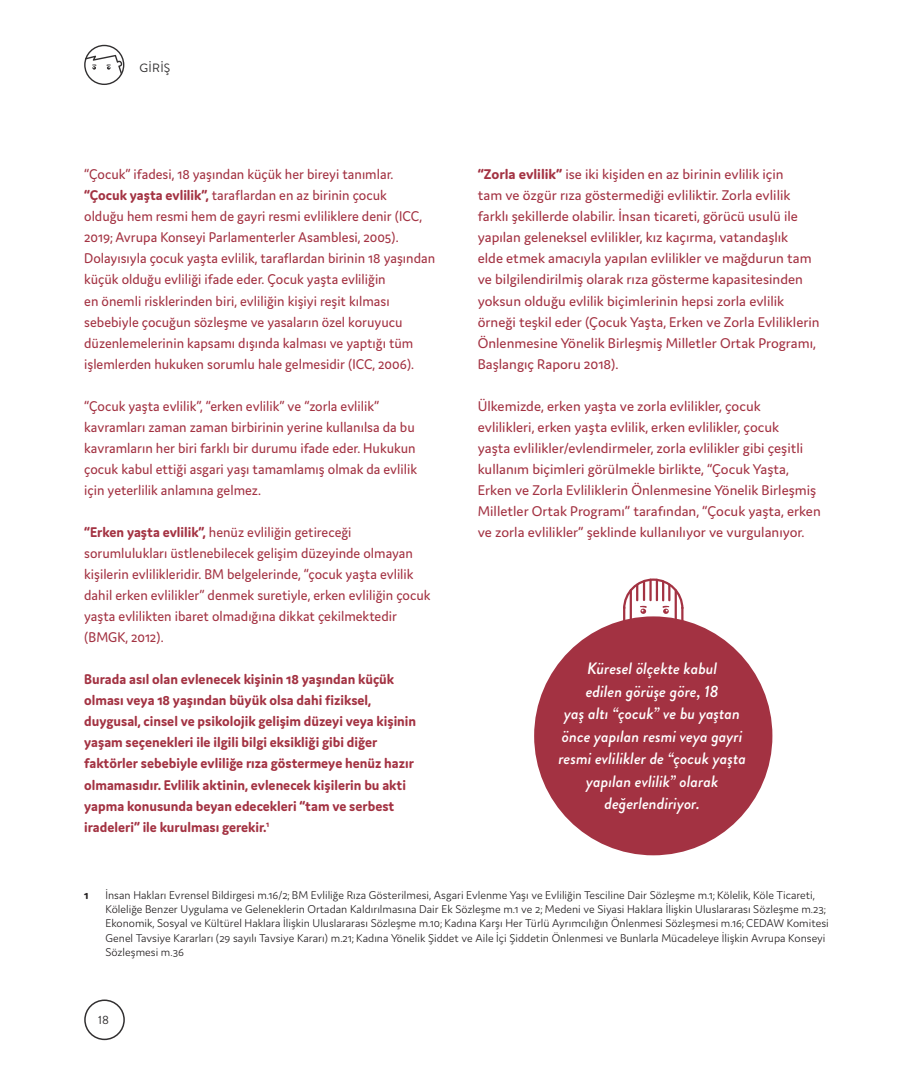
<style>
.page{position:relative;width:913px;height:1083px;background:#fff}
.page>*{position:absolute;margin:0;border:0;box-sizing:border-box;transform-origin:0 0}
.t1{font:italic 500 16.5px/22.5px "Brandon Grotesque";color:#fff;text-align:center}
.t2{font:15px/21px "Domus";color:#a33242;scale:.96 1}
.t3{font:15px/21px "Domus";color:#a33242}
.t4{font:700 15px/21px "Domus";color:#a33242;scale:.96 1}
.t5{font:300 12px/14.4px "Domus";color:#231f20}
.t6{font:12px "Brandon Grotesque";color:#312f30}
.t7{font:700 12px "Domus";color:#231f20}
.s1{font-weight:700}
</style>
<div class="page">
<div style="left:534px;top:616px;width:238px;height:239px;background:#a33242;border-radius:50%"></div>
<hr style="left:681px;top:606px;width:2px;height:45px;background:#a33242">
<hr style="left:674px;top:589px;width:2px;height:62px;background:#a33242">
<hr style="left:623px;top:606px;width:2px;height:44px;background:#a33242">
<hr style="left:629px;top:589px;width:3px;height:62px;background:#a33242">
<svg style="left:623px;top:578px;width:60px;height:36px"></svg>
<div style="left:84px;top:999px;width:41px;height:41px;border:2px solid #312f30;border-radius:50%"></div>
<svg style="left:84px;top:45px;width:40px;height:40px"></svg>
<p class="t6" style="left:139px;top:59px;width:7px">giri</p>
<p class="t6" style="left:164px;top:59px;width:8px">ş</p>
<p class="t2" style="left:84px;top:164px;width:367px">“Çocuk” ifadesi, 18 yaşından küçük her bireyi tanımlar. <span class="s1">“Çocuk yaşta evlilik”,</span> taraflardan en az birinin çocuk<br>olduğu hem resmi hem de gayri resmi evliliklere denir (ICC, 2019; Avrupa Konseyi Parlamenterler Asamblesi, 2005).<br>Dolayısıyla çocuk yaşta evlilik, taraflardan birinin 18 yaşından küçük olduğu evliliği ifade eder. Çocuk yaşta evliliğin<br>en önemli risklerinden biri, evliliğin kişiyi reşit kılması sebebiyle çocuğun sözleşme ve yasaların özel koruyucu düzenlemelerinin kapsamı dışında kalması ve yaptığı tüm işlemlerden hukuken sorumlu hale gelmesidir (ICC, 2006).</p>
<p class="t2" style="left:84px;top:395px;width:348px">“Çocuk yaşta evlilik”, “erken evlilik” ve “zorla evlilik” kavramları zaman zaman birbirinin yerine kullanılsa da bu kavramların her biri farklı bir durumu ifade eder. Hukukun çocuk kabul ettiği asgari yaşı tamamlamış olmak da evlilik için yeterlilik anlamına gelmez.</p>
<p class="t2" style="left:84px;top:521px;width:362px"><span class="s1">“Erken yaşta evlilik”,</span> henüz evliliğin getireceği sorumlulukları üstlenebilecek gelişim düzeyinde olmayan kişilerin evlilikleridir. BM belgelerinde, “çocuk yaşta evlilik dahil erken evlilikler” denmek suretiyle, erken evliliğin çocuk yaşta evlilikten ibaret olmadığına dikkat çekilmektedir (BMGK, 2012).</p>
<p class="t4" style="left:84px;top:669px;width:347px">Burada asıl olan evlenecek kişinin 18 yaşından küçük olması veya 18 yaşından büyük olsa dahi fiziksel, duygusal, cinsel ve psikolojik gelişim düzeyi veya kişinin yaşam seçenekleri ile ilgili bilgi eksikliği gibi diğer faktörler sebebiyle evliliğe rıza göstermeye henüz hazır olmamasıdır. Evlilik aktinin, evlenecek kişilerin bu akti yapma konusunda beyan edecekleri “tam ve serbest iradeleri” ile kurulması gerekir.<sup>1</sup></p>
<p class="t3" style="left:477px;top:164px;width:343px"><span class="s1">“Zorla evlilik”</span> ise iki kişiden en az birinin evlilik için<br>tam ve özgür rıza göstermediği evliliktir. Zorla evlilik farklı şekillerde olabilir. İnsan ticareti, görücü usulü ile yapılan geleneksel evlilikler, kız kaçırma, vatandaşlık<br>elde etmek amacıyla yapılan evlilikler ve mağdurun tam ve bilgilendirilmiş olarak rıza gösterme kapasitesinden yoksun olduğu evlilik biçimlerinin hepsi zorla evlilik örneği teşkil eder (Çocuk Yaşta, Erken ve Zorla Evliliklerin Önlenmesine Yönelik Birleşmiş Milletler Ortak Programı, Başlangıç Raporu 2018).</p>
<p class="t3" style="left:477px;top:395px;width:344px">Ülkemizde, erken yaşta ve zorla evlilikler, çocuk evlilikleri, erken yaşta evlilik, erken evlilikler, çocuk<br>yaşta evlilikler/evlendirmeler, zorla evlilikler gibi çeşitli kullanım biçimleri görülmekle birlikte, “Çocuk Yaşta, Erken ve Zorla Evliliklerin Önlenmesine Yönelik Birleşmiş Milletler Ortak Programı” tarafından, “Çocuk yaşta, erken ve zorla evlilikler” şeklinde kullanılıyor ve vurgulanıyor.</p>
<p class="t1" style="left:558px;top:657px;width:189px">Küresel ölçekte kabul<br>edilen görüşe göre, 18<br>yaş altı “çocuk” ve bu yaştan önce yapılan resmi veya gayri resmi evlilikler de “çocuk yaşta yapılan evlilik” olarak değerlendiriyor.</p>
<p class="t7" style="left:84px;top:888px;width:6px">1</p>
<p class="t5" style="left:105px;top:887px;width:724px">İnsan Hakları Evrensel Bildirgesi m.16/2; BM Evliliğe Rıza Gösterilmesi, Asgari Evlenme Yaşı ve Evliliğin Tesciline Dair Sözleşme m.1; Kölelik, Köle Ticareti, Köleliğe Benzer Uygulama ve Geleneklerin Ortadan Kaldırılmasına Dair Ek Sözleşme m.1 ve 2; Medeni ve Siyasi Haklara İlişkin Uluslararası Sözleşme m.23; Ekonomik, Sosyal ve Kültürel Haklara İlişkin Uluslararası Sözleşme m.10; Kadına Karşı Her Türlü Ayrımcılığın Önlenmesi Sözleşmesi m.16; CEDAW Komitesi Genel Tavsiye Kararları (29 sayılı Tavsiye Kararı) m.21; Kadına Yönelik Şiddet ve Aile İçi Şiddetin Önlenmesi ve Bunlarla Mücadeleye İlişkin Avrupa Konseyi Sözleşmesi m.36</p>
<p class="t6" style="left:98px;top:1011px;width:12px">18</p>
</div>
